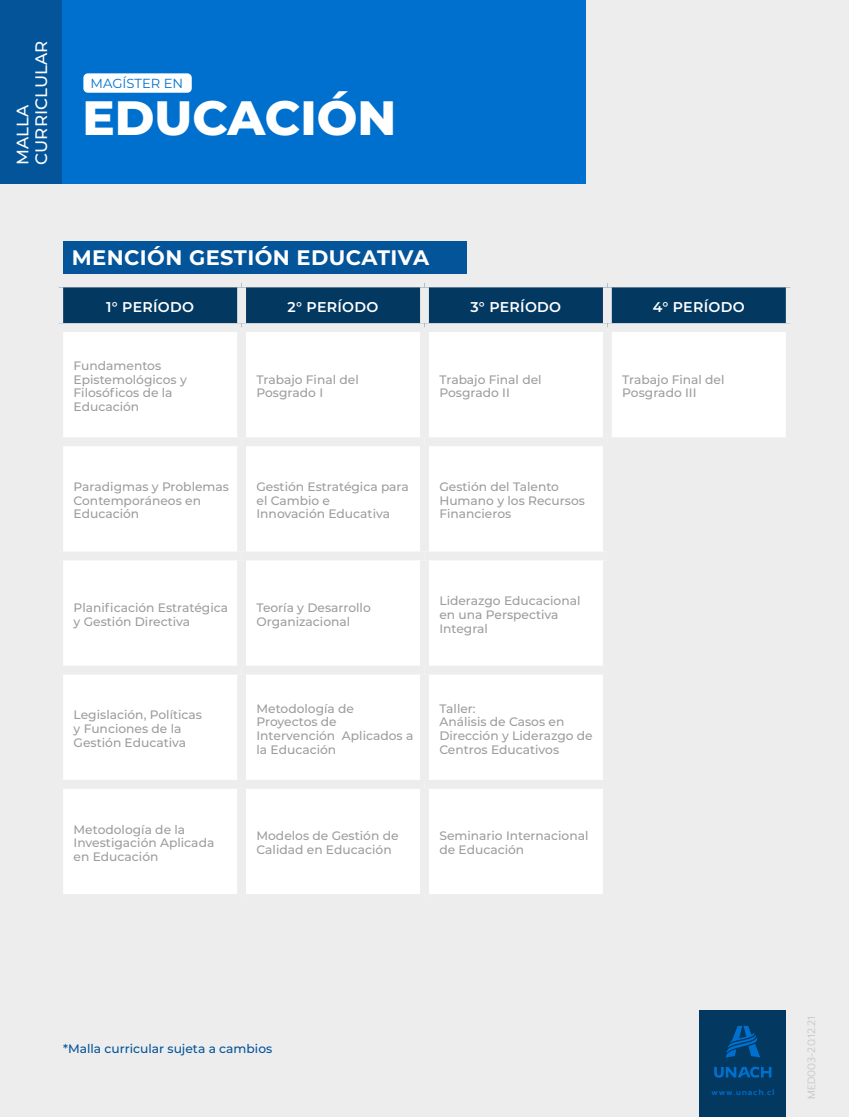
<style>
.page{position:relative;width:849px;height:1117px;background:#fff}
.page>*{position:absolute;margin:0;border:0;box-sizing:border-box;transform-origin:0 0}
.t1{font:800 48.12px "Montserrat";color:#fff}
.t2{font:700 21px "Montserrat";letter-spacing:.02em;color:#fff}
.t3{font:500 16.62px/18.6px "Montserrat";color:#fff}
.t4{font:600 14.17px "Montserrat";letter-spacing:.02em;color:#fff}
.t5{font:13.12px "Montserrat";color:#0070ce}
.t6{font:500 12.25px/13.7px "Montserrat";color:#9d9d9c}
.t7{font:500 12.25px "Montserrat";color:#035499}
.t8{font:300 10.5px "Prompt";color:#c6c6c6}
.t9{font:500 7.88px "Prompt";letter-spacing:.125em;color:#0070ce}
</style>
<div class="page">
<div style="left:0;top:0;width:848px;height:1116px;background:#ededed"></div>
<div style="left:60px;top:0;width:526px;height:184px;background:#0070ce"></div>
<div style="left:0;top:0;width:62px;height:184px;background:#035499"></div>
<div style="left:83px;top:73px;width:109px;height:20px;background:#fff;border-radius:4px"></div>
<div style="left:63px;top:287px;width:722px;height:36px;background:#033861"></div>
<svg style="left:63px;top:332px;width:722px;height:561px;fill:#fff"></svg>
<div style="left:237px;top:287px;width:9px;height:36px;background:#ededed"></div>
<div style="left:420px;top:287px;width:9px;height:36px;background:#ededed"></div>
<div style="left:602px;top:287px;width:9px;height:36px;background:#ededed"></div>
<div style="left:54px;top:437px;width:187px;height:9px;background:#ededed"></div>
<div style="left:241px;top:437px;width:183px;height:9px;background:#ededed"></div>
<div style="left:237px;top:446px;width:9px;height:105px;background:#ededed"></div>
<div style="left:420px;top:446px;width:9px;height:105px;background:#ededed"></div>
<div style="left:54px;top:551px;width:187px;height:9px;background:#ededed"></div>
<div style="left:241px;top:551px;width:183px;height:9px;background:#ededed"></div>
<div style="left:237px;top:560px;width:9px;height:105px;background:#ededed"></div>
<div style="left:424px;top:551px;width:183px;height:9px;background:#ededed"></div>
<div style="left:420px;top:560px;width:9px;height:105px;background:#ededed"></div>
<div style="left:54px;top:665px;width:187px;height:9px;background:#ededed"></div>
<div style="left:241px;top:665px;width:183px;height:9px;background:#ededed"></div>
<div style="left:237px;top:674px;width:9px;height:105px;background:#ededed"></div>
<div style="left:424px;top:665px;width:183px;height:9px;background:#ededed"></div>
<div style="left:420px;top:674px;width:9px;height:105px;background:#ededed"></div>
<div style="left:54px;top:779px;width:187px;height:9px;background:#ededed"></div>
<div style="left:424px;top:779px;width:183px;height:9px;background:#ededed"></div>
<div style="left:602px;top:788px;width:9px;height:105px;background:#ededed"></div>
<div style="left:237px;top:332px;width:9px;height:105px;background:#ededed"></div>
<div style="left:420px;top:332px;width:9px;height:105px;background:#ededed"></div>
<div style="left:602px;top:332px;width:9px;height:105px;background:#ededed"></div>
<div style="left:424px;top:437px;width:183px;height:9px;background:#ededed"></div>
<div style="left:607px;top:437px;width:187px;height:9px;background:#ededed"></div>
<div style="left:602px;top:446px;width:9px;height:105px;background:#ededed"></div>
<div style="left:607px;top:551px;width:187px;height:9px;background:#ededed"></div>
<div style="left:602px;top:560px;width:9px;height:105px;background:#ededed"></div>
<div style="left:607px;top:665px;width:187px;height:9px;background:#ededed"></div>
<div style="left:602px;top:674px;width:9px;height:105px;background:#ededed"></div>
<div style="left:607px;top:779px;width:187px;height:9px;background:#ededed"></div>
<div style="left:241px;top:779px;width:183px;height:9px;background:#ededed"></div>
<div style="left:237px;top:788px;width:9px;height:105px;background:#ededed"></div>
<div style="left:420px;top:788px;width:9px;height:105px;background:#ededed"></div>
<div style="left:63px;top:241px;width:403px;height:33px;background:#035499"></div>
<div style="left:699px;top:1010px;width:86px;height:106px;background:#033861"></div>
<svg style="left:725px;top:1025px;width:35px;height:32px"></svg>
<svg style="left:714px;top:1066px;width:57px;height:11px"></svg>
<h3 class="t3" style="left:13px;top:165px;width:125px;rotate:-90deg">MALLA<br>CURRICLULAR</h3>
<p class="t5" style="left:91px;top:74px;width:94px">MAGÍSTER EN</p>
<h1 class="t1" style="left:82px;top:83px;width:315px">EDUCACIÓN</h1>
<h2 class="t2" style="left:72px;top:242px;width:359px">MENCIÓN GESTIÓN EDUCATIVA</h2>
<p class="t4" style="left:106px;top:297px;width:89px">1° PERÍODO</p>
<p class="t4" style="left:287px;top:297px;width:92px">2° PERÍODO</p>
<p class="t4" style="left:470px;top:297px;width:92px">3° PERÍODO</p>
<p class="t4" style="left:652px;top:297px;width:93px">4° PERÍODO</p>
<p class="t6" style="left:74px;top:358px;width:115px">Fundamentos<br>Epistemológicos y<br>Filosóficos de la<br>Educación</p>
<p class="t6" style="left:256px;top:372px;width:104px">Trabajo Final del<br>Posgrado I</p>
<p class="t6" style="left:439px;top:372px;width:104px">Trabajo Final del<br>Posgrado II</p>
<p class="t6" style="left:622px;top:372px;width:104px">Trabajo Final del<br>Posgrado III</p>
<p class="t6" style="left:74px;top:479px;width:157px">Paradigmas y Problemas<br>Contemporáneos en<br>Educación</p>
<p class="t6" style="left:256px;top:479px;width:154px">Gestión Estratégica para el Cambio e<br>Innovación Educativa</p>
<p class="t6" style="left:439px;top:479px;width:147px">Gestión del Talento<br>Humano y los Recursos<br>Financieros</p>
<p class="t6" style="left:74px;top:600px;width:156px">Planificación Estratégica y Gestión Directiva</p>
<p class="t6" style="left:256px;top:600px;width:116px">Teoría y Desarrollo<br>Organizacional</p>
<p class="t6" style="left:439px;top:593px;width:143px">Liderazgo Educacional en una Perspectiva<br>Integral</p>
<p class="t6" style="left:74px;top:707px;width:130px">Legislación, Políticas y Funciones de la<br>Gestión Educativa</p>
<p class="t6" style="left:256px;top:700px;width:158px">Metodología de<br>Proyectos de<br>Intervención Aplicados a la Educación</p>
<p class="t6" style="left:439px;top:700px;width:155px">Taller:<br>Análisis de Casos en<br>Dirección y Liderazgo de<br>Centros Educativos</p>
<p class="t6" style="left:74px;top:821px;width:142px">Metodología de la<br>Investigación Aplicada en Educación</p>
<p class="t6" style="left:256px;top:828px;width:143px">Modelos de Gestión de<br>Calidad en Educación</p>
<p class="t6" style="left:439px;top:828px;width:150px">Seminario Internacional de Educación</p>
<p class="t7" style="left:63px;top:1039px;width:210px">*Malla curricular sujeta a cambios</p>
<p class="t9" style="left:711px;top:1086px;width:64px">www.unach.cl</p>
<p class="t8" style="left:804px;top:1098px;width:84px;rotate:-90deg">MED003-20.12.21</p>
</div>
